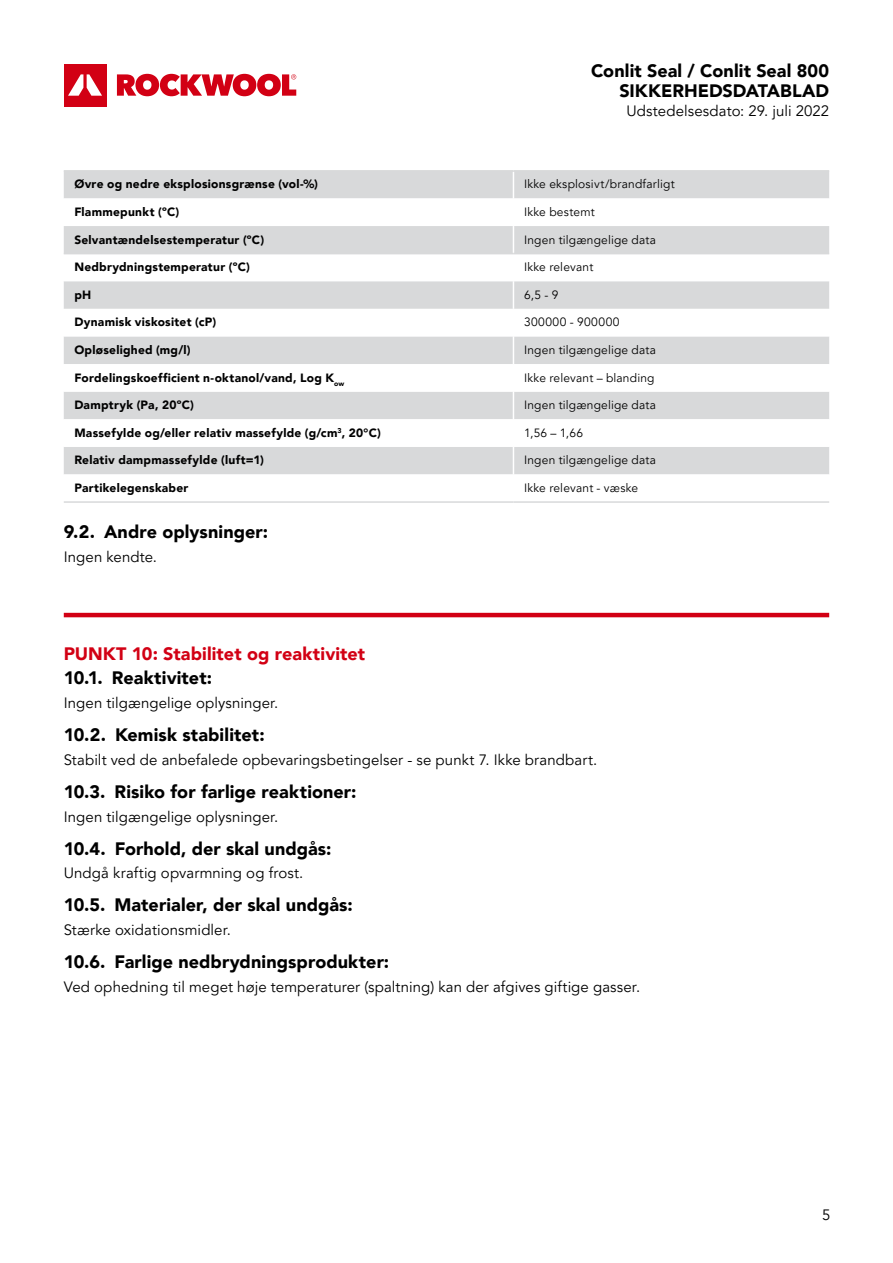
<style>
.page{position:relative;width:893px;height:1263px;background:#fff}
.page>*{position:absolute;margin:0;border:0;box-sizing:border-box;transform-origin:0 0}
.t1{font:900 18px/19.2px "Avenir LT Pro";letter-spacing:.005em;color:#000;text-align:right}
.t2{font:900 18px "Avenir LT Pro";letter-spacing:.005em;color:#d20014}
.t3{font:15px "Avenir LT Pro";letter-spacing:.005em;color:#000}
.t4{font:900 12px "Avenir LT Pro";letter-spacing:.02em;color:#000}
.t5{font:12px "Avenir LT Pro";letter-spacing:.015em;color:#000}
.t6{font:12px "Avenir LT Pro";letter-spacing:.045em;color:#000}
</style>
<div class="page">
<div style="left:64px;top:64px;width:42px;height:42px;background:#d20014"></div>
<svg style="left:68px;top:74px;width:34px;height:22px"></svg>
<svg style="left:117px;top:74px;width:179px;height:22px"></svg>
<hr style="left:64px;top:613px;width:765px;height:4px;background:#d20014">
<div style="left:64px;top:172px;width:765px;height:26px;background:#d8d9da"></div>
<svg style="left:64px;top:226px;width:765px;height:248px;fill:#d8d9da"></svg>
<svg style="left:513px;top:172px;width:1px;height:302px"></svg>
<hr style="left:64px;top:253px;width:449px;height:1px;background:#d8d9da">
<hr style="left:513px;top:253px;width:316px;height:1px;background:#d8d9da">
<hr style="left:64px;top:501px;width:449px;height:2px;background:#d8d9da">
<hr style="left:513px;top:501px;width:316px;height:2px;background:#d8d9da">
<hr style="left:64px;top:170px;width:449px;height:2px;background:#d8d9da">
<hr style="left:513px;top:170px;width:316px;height:2px;background:#d8d9da">
<h1 class="t1" style="left:591px;top:62px;width:240px">Conlit Seal / Conlit Seal 800<br>SIKKERHEDSDATABLAD</h1>
<p class="t3" style="left:626px;top:102px;width:204px">Udstedelsesdato: 29. juli 2022</p>
<p class="t4" style="left:74px;top:177px;width:245px">Øvre og nedre eksplosionsgrænse (vol-%)</p>
<p class="t5" style="left:524px;top:177px;width:152px">Ikke eksplosivt/brandfarligt</p>
<p class="t4" style="left:74px;top:205px;width:106px">Flammepunkt (ºC)</p>
<p class="t5" style="left:524px;top:205px;width:72px">Ikke bestemt</p>
<p class="t4" style="left:74px;top:232px;width:191px">Selvantændelsestemperatur (ºC)</p>
<p class="t5" style="left:524px;top:232px;width:134px">Ingen tilgængelige data</p>
<p class="t4" style="left:74px;top:260px;width:177px">Nedbrydningstemperatur (ºC)</p>
<p class="t5" style="left:524px;top:260px;width:71px">Ikke relevant</p>
<p class="t4" style="left:74px;top:287px;width:18px">pH</p>
<p class="t5" style="left:524px;top:288px;width:36px">6,5 - 9</p>
<p class="t4" style="left:74px;top:315px;width:143px">Dynamisk viskositet (cP)</p>
<p class="t6" style="left:524px;top:315px;width:97px">300000 - 900000</p>
<p class="t4" style="left:74px;top:343px;width:118px">Opløselighed (mg/l)</p>
<p class="t5" style="left:524px;top:343px;width:134px">Ingen tilgængelige data</p>
<p class="t4" style="left:74px;top:370px;width:271px">Fordelingskoefficient n-oktanol/vand, Log K<sub>ow</sub></p>
<p class="t5" style="left:524px;top:370px;width:132px">Ikke relevant – blanding</p>
<p class="t4" style="left:74px;top:398px;width:121px">Damptryk (Pa, 20ºC)</p>
<p class="t5" style="left:524px;top:398px;width:134px">Ingen tilgængelige data</p>
<p class="t4" style="left:74px;top:425px;width:308px">Massefylde og/eller relativ massefylde (g/cm<sup>3</sup>, 20°C)</p>
<p class="t5" style="left:524px;top:425px;width:61px">1,56 – 1,66</p>
<p class="t4" style="left:74px;top:453px;width:191px">Relativ dampmassefylde (luft=1)</p>
<p class="t5" style="left:524px;top:453px;width:134px">Ingen tilgængelige data</p>
<p class="t4" style="left:74px;top:481px;width:116px">Partikelegenskaber</p>
<p class="t5" style="left:524px;top:481px;width:116px">Ikke relevant - væske</p>
<h1 class="t1" style="left:64px;top:522px;width:206px">9.2. Andre oplysninger:</h1>
<p class="t3" style="left:64px;top:548px;width:95px">Ingen kendte.</p>
<h1 class="t2" style="left:64px;top:643px;width:303px">PUNKT 10: Stabilitet og reaktivitet</h1>
<h1 class="t1" style="left:64px;top:668px;width:150px">10.1. Reaktivitet:</h1>
<p class="t3" style="left:64px;top:694px;width:216px">Ingen tilgængelige oplysninger.</p>
<h1 class="t1" style="left:64px;top:725px;width:202px">10.2. Kemisk stabilitet:</h1>
<p class="t3" style="left:64px;top:751px;width:535px">Stabilt ved de anbefalede opbevaringsbetingelser - se punkt 7. Ikke brandbart.</p>
<h1 class="t1" style="left:64px;top:782px;width:294px">10.3. Risiko for farlige reaktioner:</h1>
<p class="t3" style="left:64px;top:807px;width:216px">Ingen tilgængelige oplysninger.</p>
<h1 class="t1" style="left:64px;top:839px;width:269px">10.4. Forhold, der skal undgås:</h1>
<p class="t3" style="left:64px;top:864px;width:241px">Undgå kraftig opvarmning og frost.</p>
<h1 class="t1" style="left:64px;top:895px;width:291px">10.5. Materialer, der skal undgås:</h1>
<p class="t3" style="left:64px;top:921px;width:169px">Stærke oxidationsmidler.</p>
<h1 class="t1" style="left:64px;top:952px;width:327px">10.6. Farlige nedbrydningsprodukter:</h1>
<p class="t3" style="left:64px;top:978px;width:578px">Ved ophedning til meget høje temperaturer (spaltning) kan der afgives giftige gasser.</p>
<p class="t3" style="left:822px;top:1206px;width:10px">5</p>
</div>
